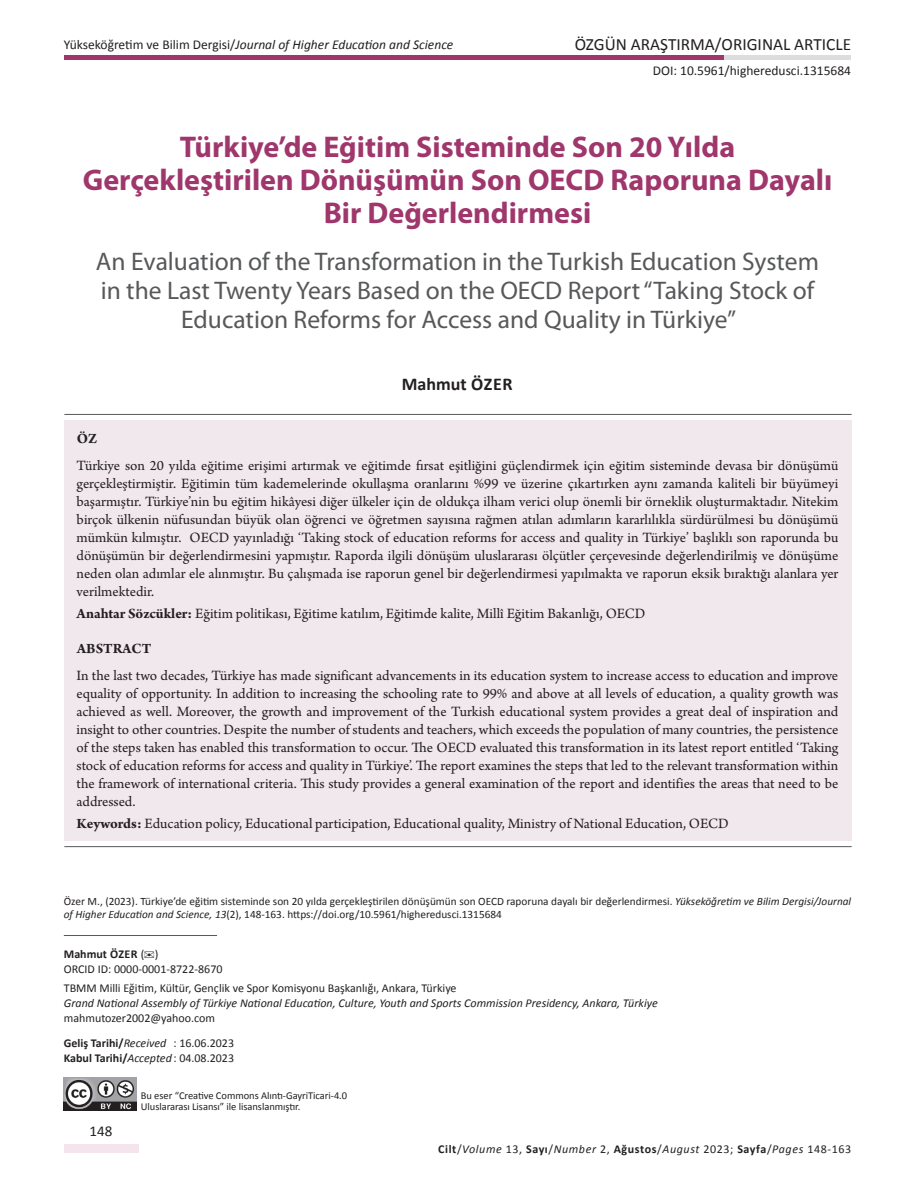
<style>
.page{position:relative;width:915px;height:1191px;background:#fff}
.page>*{position:absolute;margin:0;border:0;box-sizing:border-box;transform-origin:0 0}
.t1{font:700 30px/33px "Myriad Pro";color:#9f366c;text-align:center}
.t2{font:25.5px/29.2px "Myriad Pro";color:#57585a;text-align:center}
.t3{font:700 18px "Calibri";color:#231f20}
.t4{font:17.25px "Calibri";color:#231f20}
.t5{font:15px/18px "Arno Pro";color:#231f20;text-align:justify}
.t6{font:700 15px "Arno Pro";letter-spacing:.005em;color:#231f20}
.t7{font:15px "Calibri";color:#231f20}
.t8{font:italic 13.5px "Calibri";color:#231f20}
.t9{font:13.5px "Calibri";color:#231f20}
.t10{font:12px/15px "Calibri";color:#231f20}
.t11{font:italic 12px "Calibri";color:#231f20}
.t12{font:italic 12px "Calibri";letter-spacing:.05em;color:#231f20}
.t13{font:700 12px "Calibri";color:#231f20}
.t14{font:11.25px/13.5px "Calibri";color:#231f20}
.t15{font:10.5px/11.2px "Calibri";letter-spacing:-.005em;color:#231f20}
.s1{font-style:normal}
.s2{font-weight:700}
.s3{font-style:italic}
.s4{font-weight:400;font-style:italic}
.s5{font-weight:400}
.s6{font-weight:700;font-style:normal}
</style>
<div class="page">
<div style="left:64px;top:1144px;width:74px;height:8px;background:#f3e5eb"></div>
<div style="left:719px;top:55px;width:131px;height:5px;background:#dcdddf"></div>
<div style="left:64px;top:55px;width:659px;height:5px;background:#9f366c"></div>
<div style="left:64px;top:420px;width:786px;height:420px;background:#f1e8ed"></div>
<hr style="left:64px;top:846px;width:787px;height:1px;background:#57585a">
<hr style="left:64px;top:414px;width:787px;height:1px;background:#57585a">
<hr style="left:64px;top:935px;width:153px;height:1px;background:#57585a">
<img style="left:64px;top:1077px;width:73px;height:33px">
<p class="t8" style="left:64px;top:36px;width:391px"><span class="s1">Yükseköğretim ve Bilim Dergisi/</span>Journal of Higher Education and Science</p>
<p class="t4" style="left:574px;top:34px;width:278px">ÖZGÜN ARAŞTIRMA/ORIGINAL ARTICLE</p>
<p class="t9" style="left:652px;top:62px;width:200px">DOI: 10.5961/higheredusci.1315684</p>
<h1 class="t1" style="left:83px;top:130px;width:751px">Türkiye’de Eğitim Sisteminde Son 20 Yılda<br>Gerçekleştirilen Dönüşümün Son OECD Raporuna Dayalı<br>Bir Değerlendirmesi</h1>
<h2 class="t2" style="left:96px;top:246px;width:724px">An Evaluation of the Transformation in the Turkish Education System in the Last Twenty Years Based on the OECD Report “Taking Stock of<br>Education Reforms for Access and Quality in Türkiye”</h2>
<p class="t3" style="left:402px;top:373px;width:112px">Mahmut ÖZER</p>
<p class="t6" style="left:77px;top:430px;width:22px">ÖZ</p>
<p class="t5" style="left:77px;top:457px;width:763px">Türkiye son 20 yılda eğitime erişimi artırmak ve eğitimde fırsat eşitliğini güçlendirmek için eğitim sisteminde devasa bir dönüşümü gerçekleştirmiştir. Eğitimin tüm kademelerinde okullaşma oranlarını %99 ve üzerine çıkartırken aynı zamanda kaliteli bir büyümeyi başarmıştır. Türkiye’nin bu eğitim hikâyesi diğer ülkeler için de oldukça ilham verici olup önemli bir örneklik oluşturmaktadır. Nitekim birçok ülkenin nüfusundan büyük olan öğrenci ve öğretmen sayısına rağmen atılan adımların kararlılıkla sürdürülmesi bu dönüşümü mümkün kılmıştır. OECD yayınladığı ‘Taking stock of education reforms for access and quality in Türkiye’ başlıklı son raporunda bu dönüşümün bir değerlendirmesini yapmıştır. Raporda ilgili dönüşüm uluslararası ölçütler çerçevesinde değerlendirilmiş ve dönüşüme neden olan adımlar ele alınmıştır. Bu çalışmada ise raporun genel bir değerlendirmesi yapılmakta ve raporun eksik bıraktığı alanlara yer verilmektedir.</p>
<p class="t5" style="left:77px;top:605px;width:570px"><span class="s2">Anahtar Sözcükler:</span> Eğitim politikası, Eğitime katılım, Eğitimde kalite, Millî Eğitim Bakanlığı, OECD</p>
<p class="t6" style="left:77px;top:640px;width:76px">ABSTRACT</p>
<p class="t5" style="left:77px;top:667px;width:763px">In the last two decades, Türkiye has made significant advancements in its education system to increase access to education and improve equality of opportunity. In addition to increasing the schooling rate to 99% and above at all levels of education, a quality growth was achieved as well. Moreover, the growth and improvement of the Turkish educational system provides a great deal of inspiration and insight to other countries. Despite the number of students and teachers, which exceeds the population of many countries, the persistence of the steps taken has enabled this transformation to occur. The OECD evaluated this transformation in its latest report entitled ‘Taking stock of education reforms for access and quality in Türkiye’. The report examines the steps that led to the relevant transformation within the framework of international criteria. This study provides a general examination of the report and identifies the areas that need to be addressed.</p>
<p class="t5" style="left:77px;top:815px;width:653px"><span class="s2">Keywords:</span> Education policy, Educational participation, Educational quality, Ministry of National Education, OECD</p>
<p class="t14" style="left:64px;top:894px;width:788px">Özer M., (2023). Türkiye’de eğitim sisteminde son 20 yılda gerçekleştirilen dönüşümün son OECD raporuna dayalı bir değerlendirmesi. <span class="s3">Yükseköğretim ve Bilim Dergisi/Journal of Higher Education and Science, 13</span>(2), 148-163. https://doi.org/10.5961/higheredusci.1315684</p>
<p class="t10" style="left:64px;top:946px;width:160px"><span class="s2">Mahmut ÖZER</span> ( )<br>ORCID ID: 0000-0001-8722-8670</p>
<p class="t10" style="left:64px;top:981px;width:394px">TBMM Milli Eğitim, Kültür, Gençlik ve Spor Komisyonu Başkanlığı, Ankara, Türkiye</p>
<p class="t11" style="left:64px;top:995px;width:595px">Grand National Assembly of Türkiye National Education, Culture, Youth and Sports Commission Presidency, Ankara, Türkiye</p>
<p class="t10" style="left:64px;top:1006px;width:172px;line-height:24.8px">mahmutozer2002@yahoo.com<br><span class="s2">Geliş Tarihi/</span><span class="s3">Received</span> : 16.06.2023</p>
<p class="t13" style="left:64px;top:1050px;width:172px">Kabul Tarihi/<span class="s4">Accepted</span><span class="s5">: 04.08.2023</span></p>
<p class="t7" style="left:90px;top:1121px;width:24px">148</p>
<p class="t15" style="left:141px;top:1089px;width:208px">Bu eser “Creative Commons Alıntı-GayriTicari-4.0<br>Uluslararası Lisansı” ile lisanslanmıştır.</p>
<p class="t12" style="left:438px;top:1140px;width:414px"><span class="s6">Cilt</span><span class="s1">/</span>Volume <span class="s1">13,</span> <span class="s6">Sayı</span><span class="s1">/</span>Number <span class="s1">2,</span> <span class="s6">Ağustos</span><span class="s1">/</span>August <span class="s1">2023;</span> <span class="s6">Sayfa</span><span class="s1">/</span>Pages <span class="s1">148-163</span></p>
</div>
